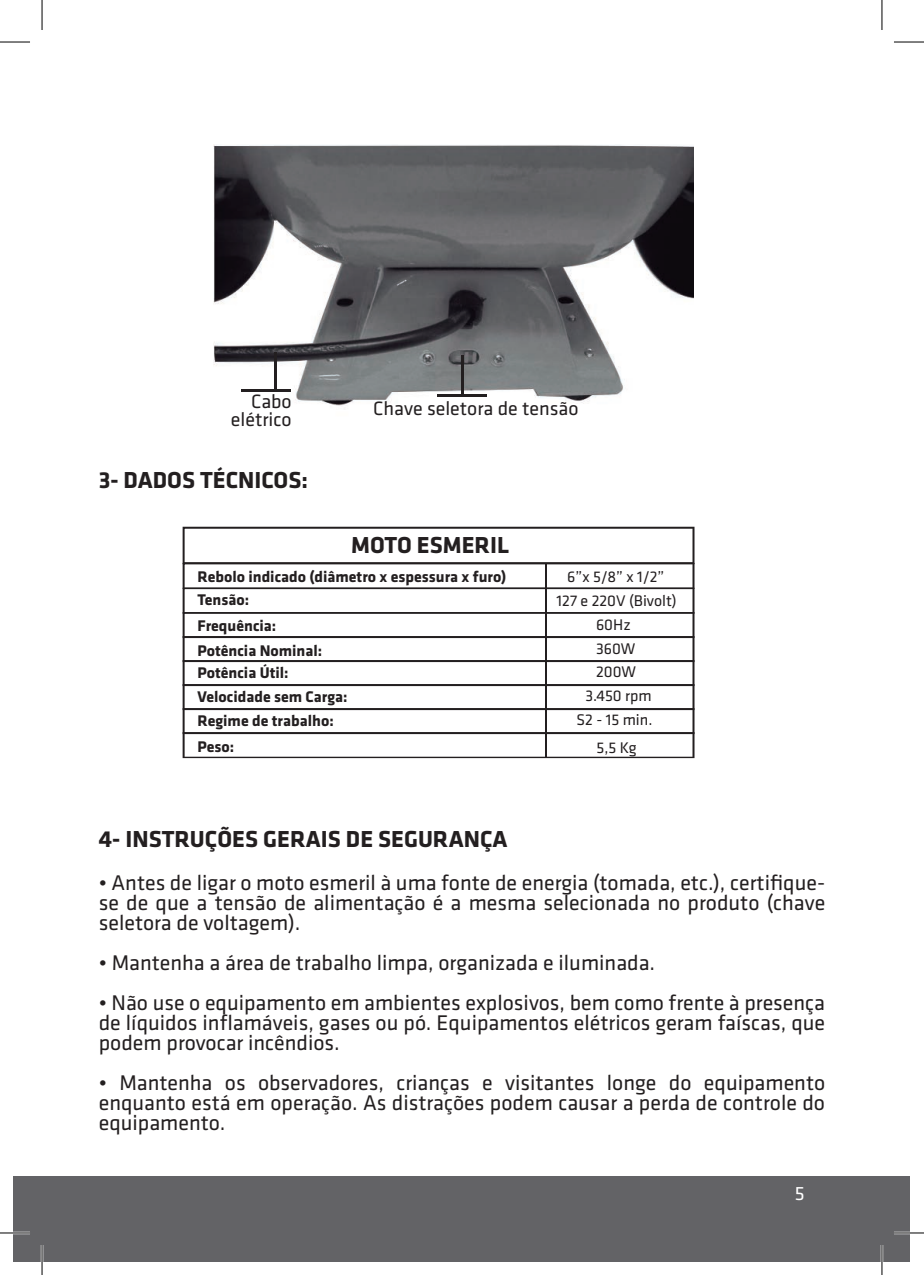
<style>
.page{position:relative;width:924px;height:1275px;background:#fff}
.page>*{position:absolute;margin:0;border:0;box-sizing:border-box;transform-origin:0 0}
.t1{font:700 24px "Klavika";color:#231f20}
.t2{font:22px/20px "Klavika";color:#231f20;text-align:justify}
.t3{font:20px/18px "Klavika";color:#231f20;text-align:right}
.t4{font:20px "Klavika";color:#fff}
.t5{font:700 16px/23.2px "Klavika";color:#231f20}
.t6{font:16px/24.2px "Klavika";color:#231f20;text-align:center}
</style>
<div class="page">
<div style="left:14px;top:1176px;width:895px;height:85px;background:#636366"></div>
<img style="left:213px;top:144px;width:480px;height:262px">
<hr style="left:461px;top:355px;width:2px;height:40px;background:#231f20">
<hr style="left:274px;top:352px;width:2px;height:39px;background:#231f20">
<hr style="left:437px;top:394px;width:49px;height:2px;background:#231f20">
<hr style="left:240px;top:390px;width:50px;height:2px;background:#231f20">
<hr style="left:0;top:1231px;width:30px;height:3px;background:#fff">
<hr style="left:893px;top:1231px;width:30px;height:3px;background:#fff">
<hr style="left:41px;top:1245px;width:2px;height:30px;background:#fff">
<hr style="left:880px;top:1245px;width:2px;height:30px;background:#fff">
<hr style="left:0;top:42px;width:30px;height:1px;background:#000">
<hr style="left:893px;top:42px;width:30px;height:1px;background:#000">
<hr style="left:0;top:1232px;width:30px;height:1px;background:#000">
<hr style="left:893px;top:1232px;width:30px;height:1px;background:#000">
<hr style="left:42px;top:0;width:1px;height:30px;background:#000">
<hr style="left:42px;top:1245px;width:1px;height:30px;background:#000">
<hr style="left:881px;top:0;width:1px;height:30px;background:#000">
<hr style="left:881px;top:1245px;width:1px;height:30px;background:#000">
<svg style="left:182px;top:527px;width:512px;height:231px"></svg>
<p class="t3" style="left:231px;top:392px;width:62px">Cabo elétrico</p>
<p class="t1" style="left:99px;top:467px;width:211px">3- DADOS TÉCNICOS:</p>
<p class="t3" style="left:373px;top:400px;width:207px">Chave seletora de tensão</p>
<p class="t1" style="left:351px;top:531px;width:159px">MOTO ESMERIL</p>
<p class="t5" style="left:197px;top:565px;width:310px">Rebolo indicado (diâmetro x espessura x furo)<br>Tensão:</p>
<p class="t5" style="left:197px;top:613px;width:126px;line-height:25.2px">Frequência:<br>Potência Nominal:</p>
<p class="t6" style="left:556px;top:565px;width:122px">6”x 5/8” x 1/2”<br>127 e 220V (Bivolt)<br>60Hz<br>360W</p>
<p class="t6" style="left:585px;top:659px;width:68px">200W<br>3.450 rpm</p>
<p class="t6" style="left:596px;top:736px;width:42px">5,5 Kg</p>
<p class="t5" style="left:197px;top:662px;width:152px">Potência Útil:<br>Velocidade sem Carga:</p>
<p class="t5" style="left:197px;top:735px;width:38px">Peso:</p>
<p class="t5" style="left:197px;top:709px;width:138px">Regime de trabalho:</p>
<p class="t6" style="left:576px;top:708px;width:77px">S2 - 15 min.</p>
<p class="t1" style="left:99px;top:826px;width:410px">4- INSTRUÇÕES GERAIS DE SEGURANÇA</p>
<p class="t2" style="left:99px;top:873px;width:727px">• Antes de ligar o moto esmeril à uma fonte de energia (tomada, etc.), certifique&shy;se de que a tensão de alimentação é a mesma selecionada no produto (chave seletora de voltagem).</p>
<p class="t2" style="left:99px;top:953px;width:557px">• Mantenha a área de trabalho limpa, organizada e iluminada.</p>
<p class="t2" style="left:99px;top:993px;width:727px">• Não use o equipamento em ambientes explosivos, bem como frente à presença de líquidos inflamáveis, gases ou pó. Equipamentos elétricos geram faíscas, que podem provocar incêndios.</p>
<p class="t2" style="left:99px;top:1073px;width:727px">• Mantenha os observadores, crianças e visitantes longe do equipamento enquanto está em operação. As distrações podem causar a perda de controle do equipamento.</p>
<p class="t4" style="left:794px;top:1183px;width:35px">5 5</p>
</div>
